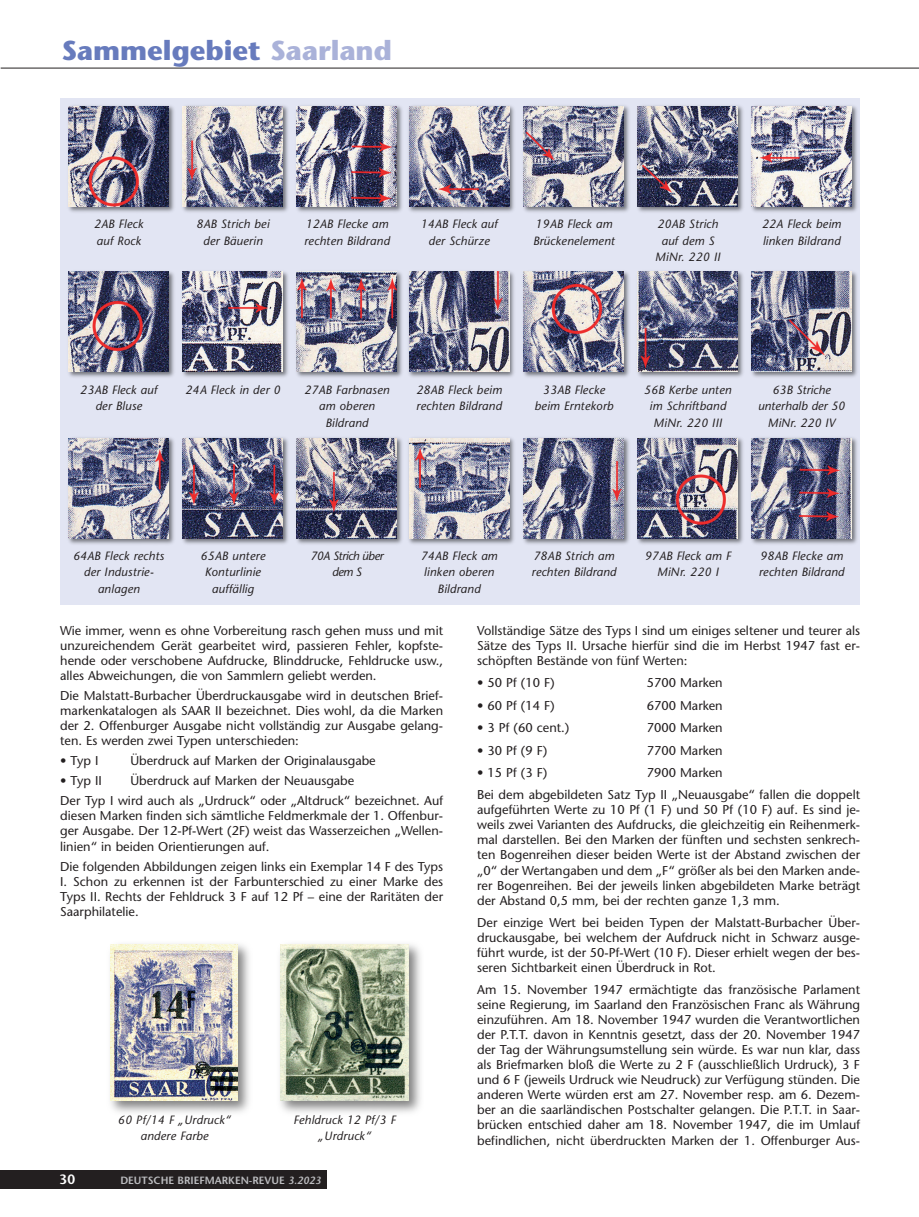
<style>
.page{position:relative;width:919px;height:1217px;background:#fff}
.page>*{position:absolute;margin:0;border:0;box-sizing:border-box;transform-origin:0 0}
.t1{font:700 27.3px "Stone Sans";color:#677bbd}
.t2{font:600 13.5px "Stone Sans";color:#fff}
.t3{font:12.75px/15px "Stone Sans";color:#231f20;text-align:justify}
.t4{font:italic 12px/16.5px "Stone Sans";letter-spacing:.015em;color:#231f20;text-align:center}
.t5{font:italic 12px/16.5px "Stone Sans";letter-spacing:-.035em;color:#231f20;text-align:center}
.t6{font:600 10.5px "Stone Sans";color:#bcbdc0}
.s1{color:#aab2d9}
.s2{font-style:italic}
</style>
<div class="page">
<img style="left:280px;top:944px;width:141px;height:169px">
<img style="left:281px;top:944px;width:127px;height:156px">
<img style="left:110px;top:944px;width:139px;height:169px">
<img style="left:111px;top:944px;width:127px;height:156px">
<div style="left:1px;top:1169px;width:326px;height:19px;background:#231f20"></div>
<hr style="left:1px;top:68px;width:917px;height:1px;background:#231f20">
<div style="left:60px;top:98px;width:800px;height:506px;background:#e2e5f3"></div>
<img style="left:68px;top:105px;width:106px;height:107px">
<img style="left:69px;top:106px;width:100px;height:100px">
<img style="left:751px;top:105px;width:106px;height:107px">
<img style="left:751px;top:106px;width:100px;height:100px">
<img style="left:637px;top:105px;width:106px;height:107px">
<img style="left:637px;top:106px;width:100px;height:100px">
<img style="left:182px;top:105px;width:106px;height:107px">
<img style="left:183px;top:106px;width:100px;height:100px">
<img style="left:296px;top:105px;width:106px;height:107px">
<img style="left:297px;top:106px;width:100px;height:100px">
<img style="left:408px;top:105px;width:106px;height:107px">
<img style="left:409px;top:106px;width:100px;height:100px">
<img style="left:523px;top:105px;width:106px;height:107px">
<img style="left:524px;top:106px;width:100px;height:100px">
<img style="left:68px;top:271px;width:106px;height:106px">
<img style="left:69px;top:272px;width:100px;height:100px">
<img style="left:182px;top:271px;width:106px;height:106px">
<img style="left:183px;top:272px;width:100px;height:100px">
<img style="left:296px;top:271px;width:106px;height:106px">
<img style="left:297px;top:272px;width:100px;height:100px">
<img style="left:408px;top:271px;width:106px;height:106px">
<img style="left:409px;top:272px;width:100px;height:100px">
<img style="left:523px;top:271px;width:106px;height:106px">
<img style="left:524px;top:272px;width:100px;height:100px">
<img style="left:637px;top:271px;width:106px;height:106px">
<img style="left:637px;top:272px;width:100px;height:100px">
<img style="left:751px;top:271px;width:106px;height:106px">
<img style="left:751px;top:272px;width:100px;height:100px">
<img style="left:68px;top:437px;width:106px;height:107px">
<img style="left:69px;top:438px;width:100px;height:100px">
<img style="left:182px;top:437px;width:106px;height:107px">
<img style="left:183px;top:438px;width:100px;height:100px">
<img style="left:296px;top:437px;width:106px;height:107px">
<img style="left:297px;top:438px;width:100px;height:100px">
<img style="left:408px;top:437px;width:106px;height:107px">
<img style="left:409px;top:438px;width:100px;height:100px">
<img style="left:523px;top:437px;width:106px;height:107px">
<img style="left:524px;top:438px;width:100px;height:100px">
<img style="left:637px;top:437px;width:106px;height:107px">
<img style="left:637px;top:438px;width:100px;height:100px">
<img style="left:751px;top:437px;width:106px;height:107px">
<img style="left:751px;top:438px;width:100px;height:100px">
<h1 class="t1" style="left:62px;top:33px;width:332px">Sammelgebiet <span class="s1">Saarland</span></h1>
<p class="t4" style="left:94px;top:215px;width:51px;text-align:left">2AB Fleck auf Rock</p>
<p class="t4" style="left:196px;top:215px;width:74px">8AB Strich bei der Bäuerin</p>
<p class="t4" style="left:304px;top:215px;width:87px;text-align:left">12AB Flecke am rechten Bildrand</p>
<p class="t4" style="left:420px;top:215px;width:78px">14AB Fleck auf der Schürze</p>
<p class="t4" style="left:533px;top:215px;width:83px;text-align:left">19AB Fleck am<br>Brückenelement</p>
<p class="t4" style="left:655px;top:215px;width:67px">20AB Strich auf dem S<br>MiNr. 220 II</p>
<p class="t4" style="left:762px;top:215px;width:81px;text-align:left">22A Fleck beim linken Bildrand</p>
<p class="t4" style="left:80px;top:381px;width:78px">23AB Fleck auf der Bluse</p>
<p class="t4" style="left:185px;top:381px;width:96px">24A Fleck in der 0</p>
<p class="t4" style="left:304px;top:381px;width:87px">27AB Farbnasen am oberen<br>Bildrand</p>
<p class="t4" style="left:416px;top:381px;width:87px;text-align:left">28AB Fleck beim rechten Bildrand</p>
<p class="t4" style="left:534px;top:381px;width:80px">33AB Flecke beim Erntekorb</p>
<p class="t4" style="left:644px;top:381px;width:89px">56B Kerbe unten im Schriftband<br>MiNr. 220 III</p>
<p class="t4" style="left:758px;top:381px;width:89px">63B Striche unterhalb der 50<br>MiNr. 220 IV</p>
<p class="t4" style="left:73px;top:547px;width:93px">64AB Fleck rechts der Industrie - anlagen</p>
<p class="t4" style="left:200px;top:547px;width:66px">65AB untere<br>Konturlinie auffällig</p>
<p class="t5" style="left:310px;top:547px;width:75px">70A Strich über dem S</p>
<p class="t4" style="left:420px;top:547px;width:78px">74AB Fleck am linken oberen<br>Bildrand</p>
<p class="t4" style="left:531px;top:547px;width:86px;text-align:left">78AB Strich am rechten Bildrand</p>
<p class="t4" style="left:644px;top:547px;width:87px">97AB Fleck am F<br>MiNr. 220 I</p>
<p class="t4" style="left:758px;top:547px;width:87px;text-align:left">98AB Flecke am rechten Bildrand</p>
<p class="t3" style="left:60px;top:622px;width:384px">Wie immer, wenn es ohne Vorbereitung rasch gehen muss und mit unzureichendem Gerät gearbeitet wird, passieren Fehler, kopfste&shy;hende oder verschobene Aufdrucke, Blinddrucke, Fehldrucke usw., alles Abweichungen, die von Sammlern geliebt werden.</p>
<p class="t3" style="left:60px;top:687px;width:384px">Die Malstatt-Burbacher Überdruckausgabe wird in deutschen Brief - markenkatalogen als SAAR II bezeichnet. Dies wohl, da die Marken der 2. Offenburger Ausgabe nicht vollständig zur Ausgabe gelang&shy;ten. Es werden zwei Typen unterschieden:</p>
<p class="t3" style="left:60px;top:753px;width:40px">• Typ I</p>
<p class="t3" style="left:130px;top:753px;width:247px">Überdruck auf Marken der Originalausgabe</p>
<p class="t3" style="left:60px;top:773px;width:43px">• Typ II</p>
<p class="t3" style="left:60px;top:770px;width:384px;line-height:20.1px;text-indent:70px">Überdruck auf Marken der Neuausgabe<br>Der Typ I wird auch als „Urdruck“ oder „Altdruck“ bezeichnet. Auf</p>
<p class="t3" style="left:60px;top:808px;width:384px">diesen Marken finden sich sämtliche Feldmerkmale der 1. Offen bur - ger Ausgabe. Der 12-Pf-Wert (2F) weist das Wasserzeichen „Wellen - linien“ in beiden Orientierungen auf.</p>
<p class="t3" style="left:60px;top:858px;width:384px">Die folgenden Abbildungen zeigen links ein Exemplar 14 F des Typs I. Schon zu erkennen ist der Farbunterschied zu einer Marke des Typs II. Rechts der Fehldruck 3 F auf 12 Pf – eine der Raritäten der Saarphilatelie.</p>
<p class="t4" style="left:118px;top:1110px;width:114px">60 Pf/14 F „Urdruck“ andere Farbe</p>
<p class="t4" style="left:293px;top:1110px;width:103px">Fehldruck 12 Pf/3 F „Urdruck“</p>
<p class="t2" style="left:60px;top:1170px;width:17px">30</p>
<p class="t6" style="left:120px;top:1173px;width:202px">DEUTSCHE BRIEFMARKEN-REVUE <span class="s2">3.2023</span></p>
<p class="t3" style="left:477px;top:622px;width:384px">Vollständige Sätze des Typs I sind um einiges seltener und teurer als Sätze des Typs II. Ursache hierfür sind die im Herbst 1947 fast er - schöpften Bestände von fünf Werten:</p>
<p class="t3" style="left:477px;top:675px;width:79px">• 50 Pf (10 F)</p>
<p class="t3" style="left:646px;top:675px;width:77px">5700 Marken</p>
<p class="t3" style="left:477px;top:697px;width:79px">• 60 Pf (14 F)</p>
<p class="t3" style="left:646px;top:697px;width:77px">6700 Marken</p>
<p class="t3" style="left:477px;top:720px;width:94px">• 3 Pf (60 cent.)</p>
<p class="t3" style="left:646px;top:720px;width:77px">7000 Marken</p>
<p class="t3" style="left:477px;top:742px;width:72px">• 30 Pf (9 F)</p>
<p class="t3" style="left:646px;top:742px;width:77px">7700 Marken</p>
<p class="t3" style="left:477px;top:764px;width:72px">• 15 Pf (3 F)</p>
<p class="t3" style="left:477px;top:761px;width:384px;line-height:22.4px;text-indent:169px">7900 Marken<br>Bei dem abgebildeten Satz Typ II „Neuausgabe“ fallen die doppelt</p>
<p class="t3" style="left:477px;top:802px;width:384px">aufgeführten Werte zu 10 Pf (1 F) und 50 Pf (10 F) auf. Es sind je - weils zwei Varianten des Aufdrucks, die gleichzeitig ein Reihen merk - mal darstellen. Bei den Marken der fünften und sechsten senkrech&shy;ten Bogenreihen dieser beiden Werte ist der Abstand zwischen der „0“ der Wertangaben und dem „F“ größer als bei den Marken ande&shy;rer Bogenreihen. Bei der jeweils linken abgebildeten Marke beträgt der Abstand 0,5 mm, bei der rechten ganze 1,3 mm.</p>
<p class="t3" style="left:477px;top:914px;width:384px">Der einzige Wert bei beiden Typen der Malstatt-Burbacher Über - druckausgabe, bei welchem der Aufdruck nicht in Schwarz ausge&shy;führt wurde, ist der 50-Pf-Wert (10 F). Dieser erhielt wegen der bes&shy;seren Sichtbarkeit einen Überdruck in Rot.</p>
<p class="t3" style="left:477px;top:982px;width:384px">Am 15. November 1947 ermächtigte das französische Parlament seine Regierung, im Saarland den Französischen Franc als Währung einzuführen. Am 18. November 1947 wurden die Verantwortlichen der P.T.T. davon in Kenntnis gesetzt, dass der 20. November 1947 der Tag der Währungsumstellung sein würde. Es war nun klar, dass als Briefmarken bloß die Werte zu 2 F (ausschließlich Urdruck), 3 F und 6 F (jeweils Urdruck wie Neudruck) zur Verfügung stünden. Die anderen Werte würden erst am 27. November resp. am 6. De zem - ber an die saarländischen Postschalter gelangen. Die P.T.T. in Saar - brücken entschied daher am 18. November 1947, die im Umlauf befindlichen, nicht überdruckten Marken der 1. Offenburger Aus -</p>
</div>
